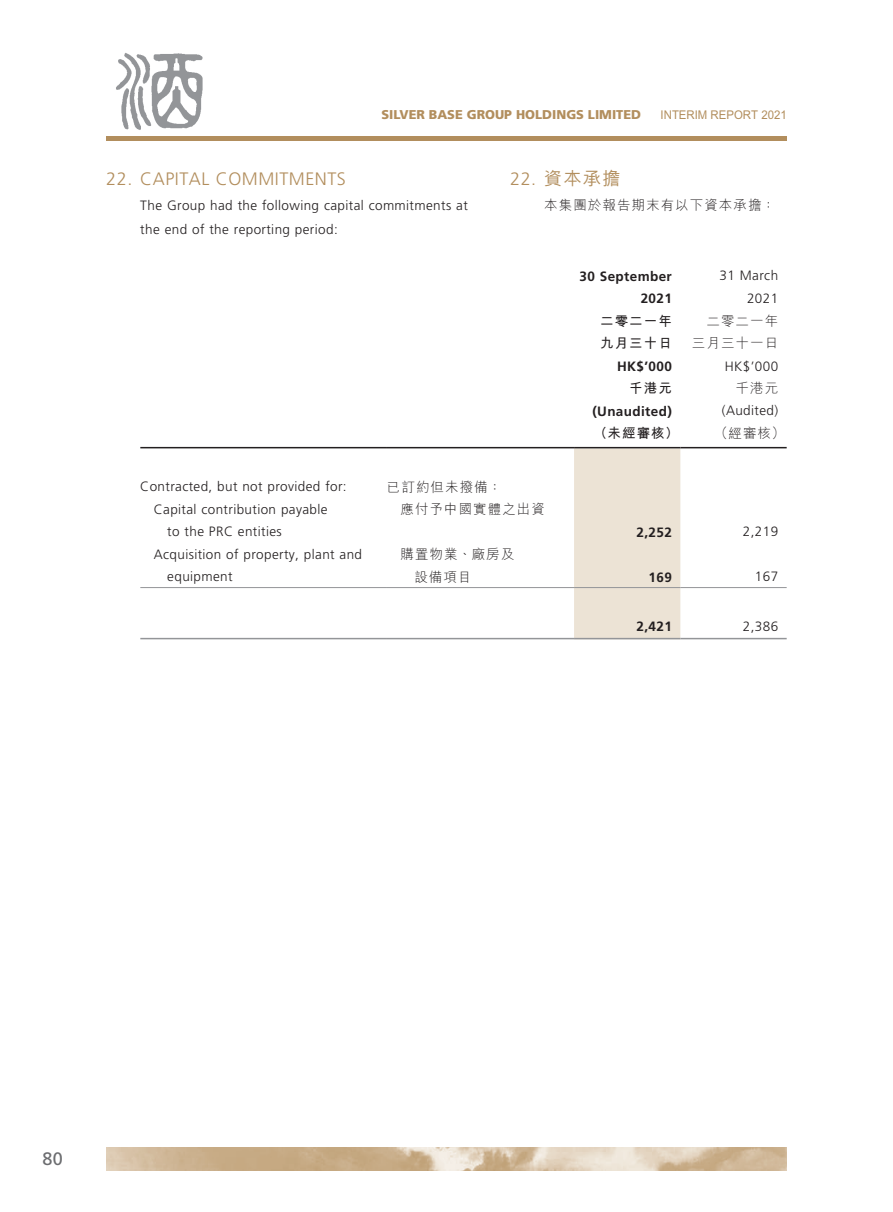
<style>
.page{position:relative;width:893px;height:1212px;background:#fff}
.page>*{position:absolute;margin:0;border:0;box-sizing:border-box;transform-origin:0 0}
.t1{font:300 18px "Frutiger LT Std";letter-spacing:.03em;color:#b28e5d}
.t2{font:500 18px "M Hei HK";color:#b28e5d}
.t3{font:18px "Frutiger LT Std";color:#6c6d70}
.t4{font:300 13.5px/22.5px "Frutiger LT Std";letter-spacing:.03em;color:#231f20}
.t5{font:300 13.5px/22.5px "M Hei HK";letter-spacing:.08em;color:#231f20;text-align:right}
.t6{font:700 13.5px/22.5px "Frutiger LT Std";letter-spacing:.03em;color:#231f20;text-align:right}
.t7{font:700 13.5px/22.5px "M Hei HK";letter-spacing:.08em;color:#231f20}
.t8{font:900 12.75px "Frutiger LT Std";color:#b28e5d}
.t9{font:500 12px "M Hei HK";color:#b28e5d;scale:.95 1}
.s1{font-family:"Frutiger LT Std";font-weight:300}
</style>
<div class="page">
<hr style="left:106px;top:136px;width:681px;height:4px;background:#b28e5d">
<img style="left:108px;top:53px;width:103px;height:88px">
<img style="left:106px;top:1148px;width:681px;height:23px">
<div style="left:574px;top:448px;width:106px;height:190px;background:#ece3d5"></div>
<hr style="left:140px;top:447px;width:247px;height:1px;background:#231f20">
<hr style="left:387px;top:447px;width:187px;height:1px;background:#231f20">
<hr style="left:574px;top:447px;width:106px;height:1px;background:#231f20">
<hr style="left:680px;top:447px;width:107px;height:1px;background:#231f20">
<hr style="left:140px;top:587px;width:247px;height:1px;background:#939598">
<hr style="left:387px;top:587px;width:187px;height:1px;background:#939598">
<hr style="left:574px;top:587px;width:106px;height:1px;background:#939598">
<hr style="left:680px;top:587px;width:107px;height:1px;background:#939598">
<hr style="left:140px;top:638px;width:247px;height:1px;background:#939598">
<hr style="left:387px;top:638px;width:187px;height:1px;background:#939598">
<hr style="left:574px;top:638px;width:106px;height:1px;background:#939598">
<hr style="left:680px;top:638px;width:107px;height:1px;background:#939598">
<p class="t8" style="left:381px;top:107px;width:261px">SILVER BASE GROUP HOLDINGS LIMITED</p>
<p class="t9" style="left:661px;top:106px;width:134px">INTERIM REPORT 2021</p>
<h1 class="t1" style="left:106px;top:169px;width:241px">22. CAPITAL COMMITMENTS</h1>
<p class="t4" style="left:140px;top:193px;width:329px;line-height:24px">The Group had the following capital commitments at the end of the reporting period:</p>
<h1 class="t2" style="left:510px;top:166px;width:112px"><span class="s1">22.</span> 資本承擔</h1>
<p class="t5" style="left:544px;top:193px;width:233px">本集團於報告期末有以下資本承擔：</p>
<p class="t6" style="left:580px;top:265px;width:94px">30 September<br>2021</p>
<p class="t4" style="left:720px;top:264px;width:60px;text-align:right">31 March<br>2021</p>
<p class="t7" style="left:600px;top:308px;width:73px">二零二一年九月三十日</p>
<p class="t5" style="left:692px;top:309px;width:88px">二零二一年三月三十一日</p>
<p class="t6" style="left:617px;top:355px;width:56px">HK$’000</p>
<p class="t4" style="left:725px;top:355px;width:55px">HK$’000</p>
<p class="t7" style="left:629px;top:376px;width:44px">千港元</p>
<p class="t5" style="left:735px;top:376px;width:44px">千港元</p>
<p class="t6" style="left:592px;top:400px;width:81px">(Unaudited)</p>
<p class="t4" style="left:722px;top:399px;width:58px">(Audited)</p>
<p class="t7" style="left:594px;top:421px;width:86px">（未經審核）</p>
<p class="t5" style="left:715px;top:421px;width:72px">（經審核）</p>
<p class="t4" style="left:140px;top:475px;width:208px">Contracted, but not provided for:</p>
<p class="t5" style="left:387px;top:475px;width:116px">已訂約但未撥備：</p>
<p class="t4" style="left:167px;top:498px;width:162px;text-indent:-14px">Capital contribution payable to the PRC entities</p>
<p class="t5" style="left:400px;top:498px;width:146px">應付予中國實體之出資</p>
<p class="t4" style="left:167px;top:543px;width:196px;text-indent:-14px">Acquisition of property, plant and equipment</p>
<p class="t5" style="left:414px;top:542px;width:102px;text-align:left;text-indent:-14px">購置物業、廠房及設備項目</p>
<p class="t6" style="left:637px;top:521px;width:37px">2,252</p>
<p class="t4" style="left:743px;top:520px;width:37px">2,219</p>
<p class="t6" style="left:649px;top:566px;width:25px">169</p>
<p class="t4" style="left:755px;top:565px;width:25px">167</p>
<p class="t6" style="left:637px;top:615px;width:37px">2,421</p>
<p class="t4" style="left:743px;top:615px;width:37px">2,386</p>
<h1 class="t3" style="left:42px;top:1148px;width:22px">80</h1>
</div>
